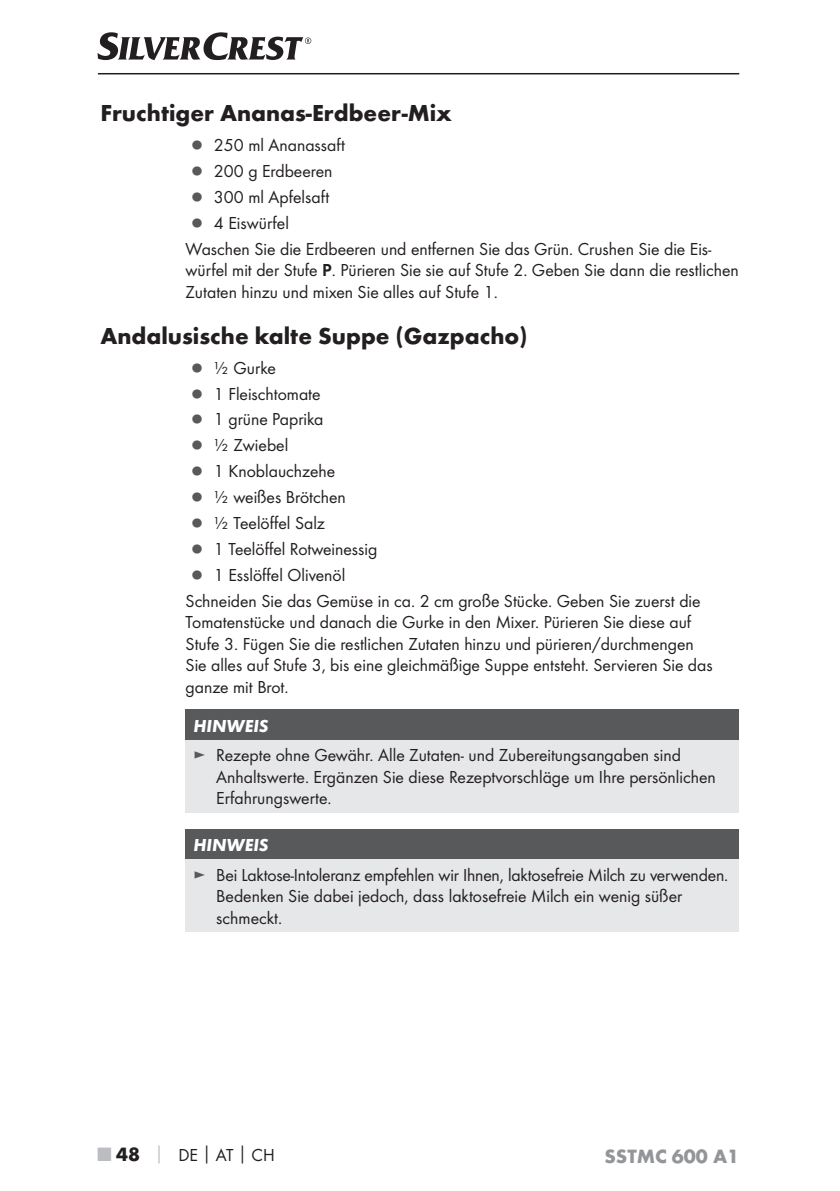
<style>
.page{position:relative;width:840px;height:1191px;background:#fff}
.page>*{position:absolute;margin:0;border:0;box-sizing:border-box;transform-origin:0 0}
.t1{font:700 24px "Futura";color:#231f20}
.t2{font:700 20px "Futura";color:#939598}
.t3{font:18px/21.6px "Futura Boo";color:#231f20}
.t4{font:italic 700 18px "Futura";color:#fff}
.s1{color:#58595b}
.s2{font-family:"Futura Dem"}
.s3{font-family:"Futura";font-weight:700;font-size:20px;color:#bbbdc0}
.s4{font-family:"Futura";font-weight:700;font-size:20px}
.s5{font-family:"Futura";font-weight:700;color:#bbbdc0}
.s6{font-family:"Futura";font-weight:700}
</style>
<div class="page">
<hr style="left:98px;top:73px;width:640px;height:1px;background:#231f20">
<svg style="left:97px;top:32px;width:214px;height:28px"></svg>
<div style="left:185px;top:709px;width:553px;height:30px;background:#58595b"></div>
<div style="left:185px;top:739px;width:553px;height:73px;background:#e6e7e8"></div>
<div style="left:185px;top:829px;width:553px;height:30px;background:#58595b"></div>
<div style="left:185px;top:859px;width:553px;height:73px;background:#e6e7e8"></div>
<h1 class="t1" style="left:100px;top:104px;width:353px">Fruchtiger Ananas-Erdbeer-Mix</h1>
<p class="t3" style="left:191px;top:135px;width:155px"><span class="s1">▯</span> 250 ml Ananassaft</p>
<p class="t3" style="left:191px;top:161px;width:143px"><span class="s1">▯</span> 200 g Erdbeeren</p>
<p class="t3" style="left:191px;top:187px;width:139px"><span class="s1">▯</span> 300 ml Apfelsaft</p>
<p class="t3" style="left:191px;top:213px;width:99px"><span class="s1">▯</span> 4 Eiswürfel</p>
<p class="t3" style="left:185px;top:239px;width:527px">Waschen Sie die Erdbeeren und entfernen Sie das Grün. Crushen Sie die Eis-</p>
<p class="t3" style="left:185px;top:260px;width:554px">würfel mit der Stufe <span class="s2">P</span>. Pürieren Sie sie auf Stufe 2. Geben Sie dann die restlichen<br>Zutaten hinzu und mixen Sie alles auf Stufe 1.</p>
<h1 class="t1" style="left:100px;top:326px;width:428px">Andalusische kalte Suppe (Gazpacho)</h1>
<p class="t3" style="left:191px;top:358px;width:86px"><span class="s1">▯</span> ½ Gurke</p>
<p class="t3" style="left:191px;top:384px;width:131px"><span class="s1">▯</span> 1 Fleischtomate</p>
<p class="t3" style="left:191px;top:409px;width:133px"><span class="s1">▯</span> 1 grüne Paprika</p>
<p class="t3" style="left:191px;top:435px;width:98px"><span class="s1">▯</span> ½ Zwiebel</p>
<p class="t3" style="left:191px;top:461px;width:145px"><span class="s1">▯</span> 1 Knoblauchzehe</p>
<p class="t3" style="left:191px;top:487px;width:156px"><span class="s1">▯</span> ½ weißes Brötchen</p>
<p class="t3" style="left:191px;top:513px;width:135px"><span class="s1">▯</span> ½ Teelöffel Salz</p>
<p class="t3" style="left:191px;top:539px;width:187px"><span class="s1">▯</span> 1 Teelöffel Rotweinessig</p>
<p class="t3" style="left:191px;top:565px;width:155px"><span class="s1">▯</span> 1 Esslöffel Olivenöl</p>
<p class="t3" style="left:185px;top:590px;width:516px">Schneiden Sie das Gemüse in ca. 2 cm große Stücke. Geben Sie zuerst die</p>
<p class="t3" style="left:185px;top:612px;width:528px">Tomaten stücke und danach die Gurke in den Mixer. Pürieren Sie diese auf Stufe 3. Fügen Sie die restlichen Zutaten hinzu und pürieren/durchmengen Sie alles auf Stufe 3, bis eine gleichmäßige Suppe entsteht. Servieren Sie das ganze mit Brot.</p>
<p class="t4" style="left:193px;top:719px;width:76px">HINWEIS</p>
<p class="t3" style="left:216px;top:745px;width:500px;text-indent:-23px"><span class="s1">►</span> Rezepte ohne Gewähr. Alle Zutaten- und Zubereitungsangaben sind<br>Anhaltswerte. Ergänzen Sie diese Rezeptvorschläge um Ihre persönlichen<br>Erfahrungswerte.</p>
<p class="t4" style="left:193px;top:839px;width:76px">HINWEIS</p>
<p class="t3" style="left:216px;top:865px;width:513px;text-indent:-23px"><span class="s1">►</span> Bei Laktose-Intoleranz empfehlen wir Ihnen, laktosefreie Milch zu verwenden.<br>Bedenken Sie dabei jedoch, dass laktosefreie Milch ein wenig süßer schmeckt.</p>
<p class="t3" style="left:98px;top:1145px;width:178px"><span class="s3">■</span> <span class="s4">48</span> <span class="s5">│</span> DE<span class="s6">│</span>AT<span class="s6">│</span>CH</p>
<p class="t2" style="left:604px;top:1148px;width:136px">SSTMC 600 A1</p>
</div>
